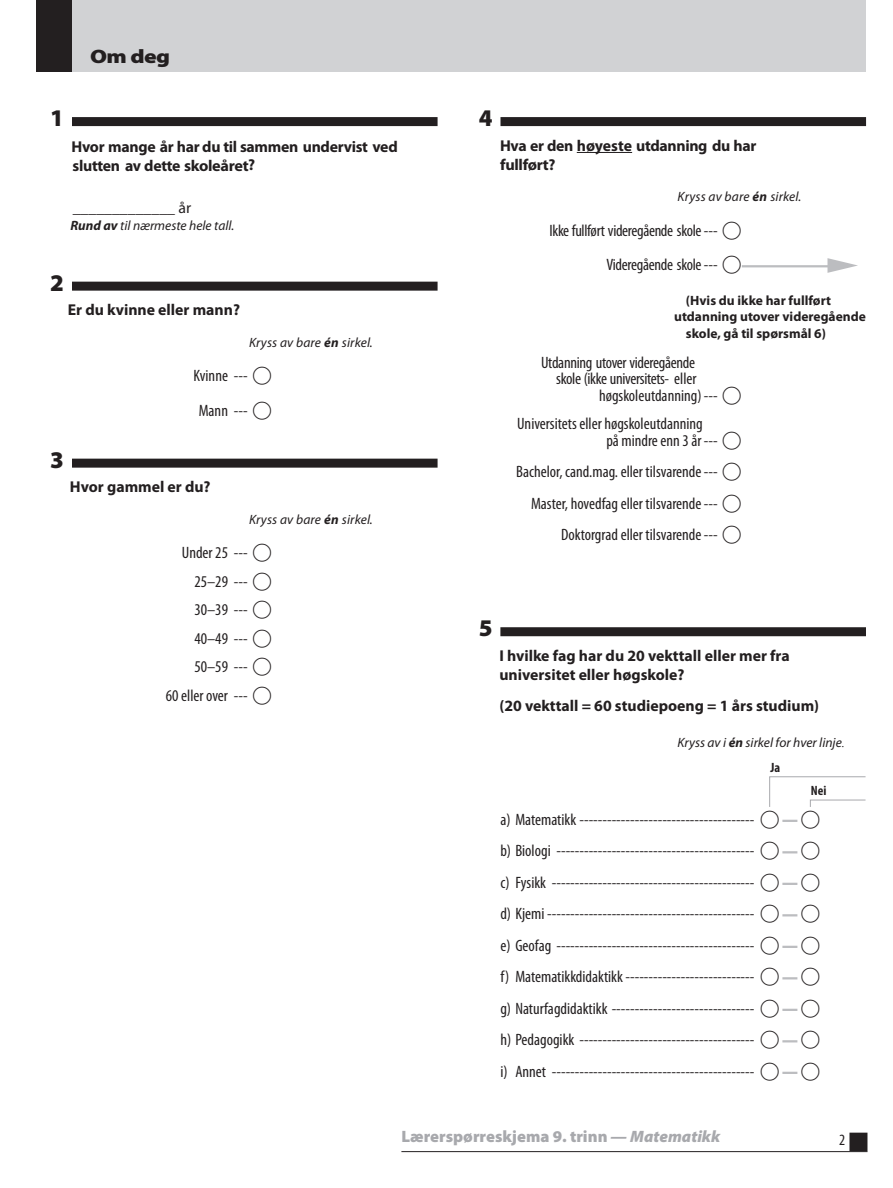
<style>
.page{position:relative;width:893px;height:1188px;background:#fff}
.page>*{position:absolute;margin:0;border:0;box-sizing:border-box;transform-origin:0 0}
.t1{font:900 24px "Myriad Pro";color:#231f20}
.t2{font:900 19.5px "Myriad Pro";color:#231f20;scale:1.2 1}
.t3{font:condensed 16.5px/31.5px "Myriad Pro";color:#231f20;text-align:right}
.t4{font:condensed 16.5px/34.5px "Myriad Pro";letter-spacing:-.02em;color:#231f20;text-align:right}
.t5{font:900 16.5px "Myriad Pro";color:#a8a9ad}
.t6{font:italic 900 16.5px "Myriad Pro";color:#a8a9ad}
.t7{font:700 15.75px/18.9px "Myriad Pro";color:#231f20}
.t8{font:700 15.75px/18.9px "Myriad Pro";letter-spacing:-.02em;color:#231f20}
.t9{font:15.75px "Myriad Pro";color:#231f20}
.PageNumber_Right{font:condensed 15.75px "Myriad Pro";color:#231f20}
.t10{font:italic 13.5px/25.5px "Myriad Pro";letter-spacing:.005em;color:#231f20}
.t11{font:700 13.5px "Myriad Pro";color:#231f20}
.t12{font:700 condensed 13.5px "Myriad Pro";color:#231f20}
.s1{font-weight:700}
.s2{font-family:"TIMSS options";font-stretch:normal;font-size:22.5px}
.s3{font-family:"Times New Roman"}
.s4{font-weight:700;font-style:normal;font-stretch:condensed}
.s5{font-weight:700;font-style:italic;font-size:18px;color:#231f20}
</style>
<div class="page">
<div style="left:850px;top:1133px;width:17px;height:17px;background:#231f20"></div>
<div style="left:849px;top:1133px;width:18px;height:18px;border:2px solid #231f20"></div>
<hr style="left:401px;top:1151px;width:466px;height:1px;background:#231f20">
<div style="left:36px;top:0;width:830px;height:72px;background:#d1d2d4"></div>
<div style="left:36px;top:0;width:36px;height:72px;background:#231f20"></div>
<div style="left:500px;top:627px;width:366px;height:9px;background:#231f20"></div>
<svg style="left:782px;top:820px;width:15px;height:2px"></svg>
<svg style="left:782px;top:851px;width:15px;height:2px"></svg>
<svg style="left:782px;top:883px;width:15px;height:2px"></svg>
<svg style="left:782px;top:914px;width:15px;height:2px"></svg>
<svg style="left:782px;top:946px;width:15px;height:2px"></svg>
<svg style="left:782px;top:977px;width:15px;height:2px"></svg>
<svg style="left:782px;top:1009px;width:15px;height:2px"></svg>
<svg style="left:782px;top:1040px;width:15px;height:2px"></svg>
<svg style="left:782px;top:1072px;width:15px;height:2px"></svg>
<svg style="left:769px;top:776px;width:97px;height:31px"></svg>
<div style="left:72px;top:117px;width:366px;height:9px;background:#231f20"></div>
<div style="left:72px;top:282px;width:366px;height:9px;background:#231f20"></div>
<div style="left:72px;top:459px;width:366px;height:9px;background:#231f20"></div>
<div style="left:500px;top:117px;width:366px;height:9px;background:#231f20"></div>
<hr style="left:577px;top:152px;width:55px;height:1px;background:#231f20">
<hr style="left:742px;top:265px;width:100px;height:2px;background:#bcbdc0">
<svg style="left:827px;top:258px;width:31px;height:15px"></svg>
<p class="t2" style="left:90px;top:45px;width:68px">Om deg</p>
<h1 class="t1" style="left:50px;top:104px;width:15px">1</h1>
<p class="t8" style="left:72px;top:137px;width:328px">Hvor mange år har du til sammen undervist ved slutten av dette skoleåret?</p>
<p class="t9" style="left:73px;top:199px;width:120px">_____________ år</p>
<p class="t10" style="left:70px;top:213px;width:165px"><span class="s1">Rund av</span> til nærmeste hele tall.</p>
<h1 class="t1" style="left:50px;top:269px;width:15px">2</h1>
<p class="t7" style="left:68px;top:301px;width:174px">Er du kvinne eller mann?</p>
<p class="t10" style="left:249px;top:330px;width:125px">Kryss av bare <span class="s1">én</span> sirkel.</p>
<p class="t3" style="left:194px;top:359px;width:80px;line-height:34.5px;text-align:center">Kvinne --- <span class="s2">A<br></span>Mann --- <span class="s2">A</span></p>
<h1 class="t1" style="left:50px;top:446px;width:15px">3</h1>
<p class="t7" style="left:70px;top:478px;width:142px">Hvor gammel er du?</p>
<p class="t10" style="left:249px;top:507px;width:125px">Kryss av bare <span class="s1">én</span> sirkel.</p>
<p class="t3" style="left:166px;top:539px;width:107px;line-height:28.5px">Under 25 --- <span class="s2">A<br></span>25–29 --- <span class="s2">A<br></span>30–39 --- <span class="s2">A<br></span>40–49 --- <span class="s2">A<br></span>50–59 --- <span class="s2">A<br></span>60 eller over --- <span class="s2">A</span></p>
<h1 class="t1" style="left:479px;top:104px;width:15px">4</h1>
<p class="t8" style="left:500px;top:136px;width:258px">Hva er den høyeste utdanning du har fullført?</p>
<p class="t10" style="left:677px;top:184px;width:125px">Kryss av bare <span class="s1">én</span> sirkel.</p>
<p class="t4" style="left:550px;top:213px;width:194px">Ikke fullført videregående skole --- <span class="s2">A<br></span>Videregående skole --- <span class="s2">A</span></p>
<p class="t11" style="left:686px;top:293px;width:147px">(Hvis du ikke har fullført</p>
<p class="t11" style="left:674px;top:309px;width:193px">utdanning utover videregående</p>
<p class="t11" style="left:686px;top:326px;width:142px">skole, gå til spørsmål 6)</p>
<p class="t4" style="left:541px;top:345px;width:156px">Utdanning utover videregående</p>
<p class="t4" style="left:556px;top:362px;width:142px">skole (ikke universitets- eller</p>
<p class="t3" style="left:599px;top:380px;width:144px">høgskoleutdanning) --- <span class="s2">A</span></p>
<p class="t3" style="left:606px;top:416px;width:137px;line-height:16.5px;text-align:left;text-indent:-89px">Universitets eller høgskoleutdanning<br>på mindre enn 3 år --- <span class="s2">A</span></p>
<p class="t3" style="left:516px;top:456px;width:227px">Bachelor, cand.mag. eller tilsvarende --- <span class="s2">A<br></span>Master, hovedfag eller tilsvarende --- <span class="s2">A<br></span>Doktorgrad eller tilsvarende --- <span class="s2">A</span></p>
<h1 class="t1" style="left:479px;top:614px;width:15px">5</h1>
<p class="t7" style="left:499px;top:647px;width:292px">I hvilke fag har du 20 vekttall eller mer fra universitet eller høgskole?</p>
<p class="t7" style="left:499px;top:696px;width:321px">(20 vekttall = 60 studiepoeng = 1 års studium)</p>
<p class="t10" style="left:770px;top:730px;width:76px;text-indent:-93px">Kryss av i <span class="s1">én</span> sirkel for hver linje<span class="s3">.<br></span><span class="s4">Ja</span></p>
<p class="t12" style="left:811px;top:783px;width:17px">Nei</p>
<p class="t3" style="left:500px;top:804px;width:321px;text-align:justify">a) Matematikk -------------------------------------- <span class="s2">A A </span>b) Biologi ------------------------------------------- <span class="s2">A A </span>c) Fysikk -------------------------------------------- <span class="s2">A A </span>d) Kjemi --------------------------------------------- <span class="s2">A A </span>e) Geofag ------------------------------------------- <span class="s2">A A </span>f) Matematikkdidaktikk ---------------------------- <span class="s2">A A </span>g) Naturfagdidaktikk ------------------------------- <span class="s2">A A </span>h) Pedagogikk -------------------------------------- <span class="s2">A A </span>i) Annet -------------------------------------------- <span class="s2">A A</span></p>
<p class="t5" style="left:401px;top:1127px;width:415px">Lærerspørreskjema 9. trinn<span class="s5">Lærerspørreskjema 9. trinn</span></p>
<p class="t6" style="left:611px;top:1127px;width:111px">— Matematikk</p>
<p class="PageNumber_Right" style="left:839px;top:1131px;width:8px">21</p>
</div>
